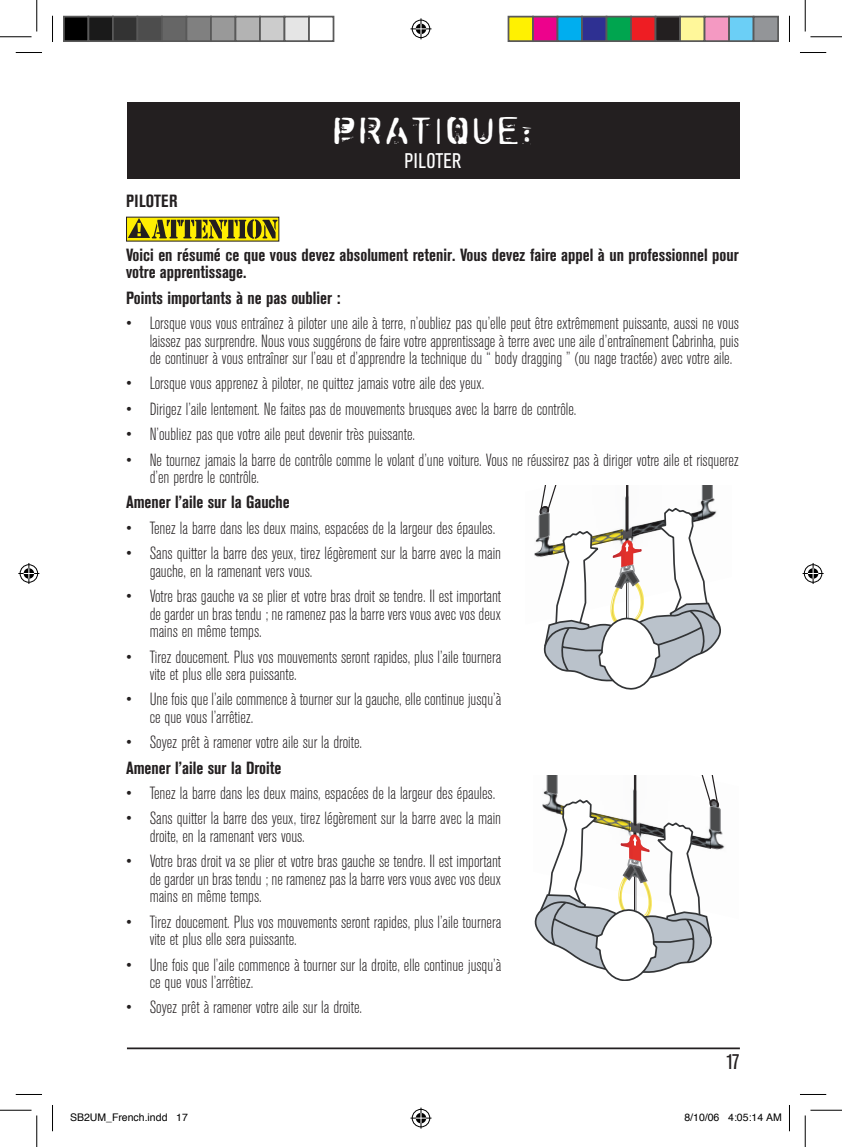
<style>
.page{position:relative;width:842px;height:1147px;background:#fff}
.page>*{position:absolute;margin:0;border:0;box-sizing:border-box;transform-origin:0 0}
.t1{font:45.5px "Zombie Noize";letter-spacing:.1em;color:#fff}
.t2{font:condensed 21px "Akzidenz Grotesk BE";letter-spacing:.02em;color:#fff}
.t3{font:condensed 21px "Akzidenz Grotesk BE";color:#231f20}
.t4{font:300 condensed 17.5px/17.5px "Akzidenz Grotesk BE";color:#231f20}
.t5{font:700 condensed 17.5px/17.5px "Akzidenz Grotesk BE";color:#231f20}
.t6{font:10.5px "Helvetica";color:#000}
</style>
<div class="page">
<div style="left:127px;top:102px;width:613px;height:77px;background:#231f20"></div>
<hr style="left:127px;top:1047px;width:613px;height:2px;background:#231f20">
<svg style="left:539px;top:486px;width:182px;height:204px"></svg>
<svg style="left:534px;top:775px;width:186px;height:205px"></svg>
<div style="left:126px;top:217px;width:153px;height:24px;background:#ffee01"></div>
<svg style="left:128px;top:218px;width:149px;height:21px"></svg>
<svg style="left:16px;top:52px;width:26px;height:1px"></svg>
<svg style="left:800px;top:52px;width:26px;height:1px"></svg>
<svg style="left:16px;top:1094px;width:26px;height:1px"></svg>
<svg style="left:800px;top:1094px;width:26px;height:1px"></svg>
<svg style="left:52px;top:16px;width:1px;height:26px"></svg>
<svg style="left:52px;top:1105px;width:1px;height:26px"></svg>
<svg style="left:789px;top:16px;width:1px;height:26px"></svg>
<svg style="left:789px;top:1105px;width:1px;height:26px"></svg>
<hr style="left:0;top:36px;width:32px;height:1px;background:#000">
<hr style="left:810px;top:36px;width:32px;height:1px;background:#000">
<hr style="left:0;top:1110px;width:32px;height:1px;background:#000">
<hr style="left:810px;top:1110px;width:32px;height:1px;background:#000">
<hr style="left:36px;top:0;width:1px;height:32px;background:#000">
<hr style="left:36px;top:1115px;width:1px;height:32px;background:#000">
<hr style="left:805px;top:0;width:1px;height:32px;background:#000">
<hr style="left:805px;top:1115px;width:1px;height:32px;background:#000">
<svg style="left:410px;top:18px;width:21px;height:21px"></svg>
<svg style="left:410px;top:1107px;width:21px;height:21px"></svg>
<svg style="left:18px;top:563px;width:21px;height:21px"></svg>
<svg style="left:802px;top:563px;width:21px;height:21px"></svg>
<div style="left:64px;top:17px;width:24px;height:24px;background:#000"></div>
<div style="left:63px;top:16px;width:26px;height:26px;border:2px solid #595959"></div>
<div style="left:88px;top:17px;width:25px;height:24px;background:#1a1a1a"></div>
<div style="left:88px;top:16px;width:26px;height:26px;border:2px solid #595959"></div>
<div style="left:113px;top:17px;width:24px;height:24px;background:#333"></div>
<div style="left:112px;top:16px;width:26px;height:26px;border:2px solid #595959"></div>
<div style="left:137px;top:17px;width:25px;height:24px;background:#4d4d4d"></div>
<div style="left:136px;top:16px;width:27px;height:26px;border:2px solid #595959"></div>
<div style="left:162px;top:17px;width:24px;height:24px;background:#666"></div>
<div style="left:161px;top:16px;width:26px;height:26px;border:2px solid #595959"></div>
<div style="left:186px;top:17px;width:25px;height:24px;background:#808080"></div>
<div style="left:186px;top:16px;width:26px;height:26px;border:2px solid #595959"></div>
<div style="left:211px;top:17px;width:24px;height:24px;background:#999"></div>
<div style="left:210px;top:16px;width:26px;height:26px;border:2px solid #595959"></div>
<div style="left:235px;top:17px;width:25px;height:24px;background:#b3b3b3"></div>
<div style="left:234px;top:16px;width:27px;height:26px;border:2px solid #595959"></div>
<div style="left:260px;top:17px;width:24px;height:24px;background:#ccc"></div>
<div style="left:259px;top:16px;width:26px;height:26px;border:2px solid #595959"></div>
<div style="left:284px;top:17px;width:25px;height:24px;background:#e5e5e5"></div>
<div style="left:284px;top:16px;width:26px;height:26px;border:2px solid #595959"></div>
<div style="left:308px;top:16px;width:26px;height:26px;border:2px solid #595959"></div>
<div style="left:508px;top:17px;width:25px;height:24px;background:#fff101"></div>
<div style="left:507px;top:16px;width:27px;height:26px;border:2px solid #595959"></div>
<div style="left:533px;top:17px;width:24px;height:24px;background:#ed028c"></div>
<div style="left:532px;top:16px;width:26px;height:26px;border:2px solid #595959"></div>
<div style="left:557px;top:17px;width:25px;height:24px;background:#00aeef"></div>
<div style="left:556px;top:16px;width:27px;height:26px;border:2px solid #595959"></div>
<div style="left:582px;top:17px;width:24px;height:24px;background:#2e3092"></div>
<div style="left:581px;top:16px;width:26px;height:26px;border:2px solid #595959"></div>
<div style="left:606px;top:17px;width:25px;height:24px;background:#00a54f"></div>
<div style="left:605px;top:16px;width:27px;height:26px;border:2px solid #595959"></div>
<div style="left:631px;top:17px;width:24px;height:24px;background:#ee1d23"></div>
<div style="left:630px;top:16px;width:26px;height:26px;border:2px solid #595959"></div>
<div style="left:655px;top:17px;width:25px;height:24px;background:#231f20"></div>
<div style="left:654px;top:16px;width:27px;height:26px;border:2px solid #595959"></div>
<div style="left:680px;top:17px;width:24px;height:24px;background:#fff79a"></div>
<div style="left:679px;top:16px;width:26px;height:26px;border:2px solid #595959"></div>
<div style="left:704px;top:17px;width:25px;height:24px;background:#f499c2"></div>
<div style="left:703px;top:16px;width:27px;height:26px;border:2px solid #595959"></div>
<div style="left:729px;top:17px;width:24px;height:24px;background:#6bcff6"></div>
<div style="left:728px;top:16px;width:26px;height:26px;border:2px solid #595959"></div>
<div style="left:753px;top:17px;width:25px;height:24px;background:#939598"></div>
<div style="left:752px;top:16px;width:27px;height:26px;border:2px solid #595959"></div>
<p class="t5" style="left:126px;top:193px;width:53px">PILOTER</p>
<h1 class="t1" style="left:333px;top:113px;width:199px">PRATIQUE:</h1>
<p class="t2" style="left:404px;top:149px;width:58px">PILOTER</p>
<p class="t5" style="left:126px;top:246px;width:614px">Voici en résumé ce que vous devez absolument retenir. Vous devez faire appel à un professionnel pour votre apprentissage.</p>
<p class="t5" style="left:126px;top:289px;width:216px">Points importants à ne pas oublier :</p>
<p class="t4" style="left:150px;top:315px;width:591px;text-align:justify;text-indent:-24px">• Lorsque vous vous entraînez à piloter une aile à terre, n’oubliez pas qu’elle peut être extrêmement puissante, aussi ne vous laissez pas surprendre. Nous vous suggérons de faire votre apprentissage à terre avec une aile d’entraînement Cabrinha, puis de continuer à vous entraîner sur l’eau et d’apprendre la technique du “ body dragging ” (ou nage tractée) avec votre aile.</p>
<p class="t4" style="left:126px;top:375px;width:360px">• Lorsque vous apprenez à piloter, ne quittez jamais votre aile des yeux.</p>
<p class="t4" style="left:126px;top:400px;width:452px">• Dirigez l’aile lentement. Ne faites pas de mouvements brusques avec la barre de contrôle.</p>
<p class="t4" style="left:126px;top:426px;width:290px">• N’oubliez pas que votre aile peut devenir très puissante.</p>
<p class="t4" style="left:150px;top:451px;width:591px;text-indent:-24px">• Ne tournez jamais la barre de contrôle comme le volant d’une voiture. Vous ne réussirez pas à diriger votre aile et risquerez d’en perdre le contrôle.</p>
<p class="t5" style="left:126px;top:494px;width:165px">Amener l’aile sur la Gauche</p>
<p class="t4" style="left:126px;top:519px;width:371px">• Tenez la barre dans les deux mains, espacées de la largeur des épaules.</p>
<p class="t4" style="left:150px;top:545px;width:353px;text-indent:-24px">• Sans quitter la barre des yeux, tirez légèrement sur la barre avec la main gauche, en la ramenant vers vous.</p>
<p class="t4" style="left:150px;top:588px;width:353px;text-align:justify;text-indent:-24px">• Votre bras gauche va se plier et votre bras droit se tendre. Il est important de garder un bras tendu ; ne ramenez pas la barre vers vous avec vos deux mains en même temps.</p>
<p class="t4" style="left:150px;top:648px;width:353px;text-indent:-24px">• Tirez doucement. Plus vos mouvements seront rapides, plus l’aile tournera vite et plus elle sera puissante.</p>
<p class="t4" style="left:150px;top:691px;width:353px;text-indent:-24px">• Une fois que l’aile commence à tourner sur la gauche, elle continue jusqu’à ce que vous l’arrêtiez.</p>
<p class="t4" style="left:126px;top:734px;width:238px">• Soyez prêt à ramener votre aile sur la droite.</p>
<p class="t5" style="left:126px;top:759px;width:157px">Amener l’aile sur la Droite</p>
<p class="t4" style="left:126px;top:785px;width:371px">• Tenez la barre dans les deux mains, espacées de la largeur des épaules.</p>
<p class="t4" style="left:150px;top:810px;width:353px;text-indent:-24px">• Sans quitter la barre des yeux, tirez légèrement sur la barre avec la main droite, en la ramenant vers vous.</p>
<p class="t4" style="left:150px;top:853px;width:353px;text-align:justify;text-indent:-24px">• Votre bras droit va se plier et votre bras gauche se tendre. Il est important de garder un bras tendu ; ne ramenez pas la barre vers vous avec vos deux mains en même temps.</p>
<p class="t4" style="left:150px;top:913px;width:353px;text-indent:-24px">• Tirez doucement. Plus vos mouvements seront rapides, plus l’aile tournera vite et plus elle sera puissante.</p>
<p class="t4" style="left:150px;top:956px;width:353px;text-indent:-24px">• Une fois que l’aile commence à tourner sur la droite, elle continue jusqu’à ce que vous l’arrêtiez.</p>
<p class="t4" style="left:126px;top:999px;width:238px">• Soyez prêt à ramener votre aile sur la droite.</p>
<p class="t3" style="left:726px;top:1050px;width:15px">17</p>
<p class="t6" style="left:70px;top:1108px;width:119px">SB2UM_French.indd 17</p>
<p class="t6" style="left:684px;top:1108px;width:99px">8/10/06 4:05:14 AM</p>
</div>
